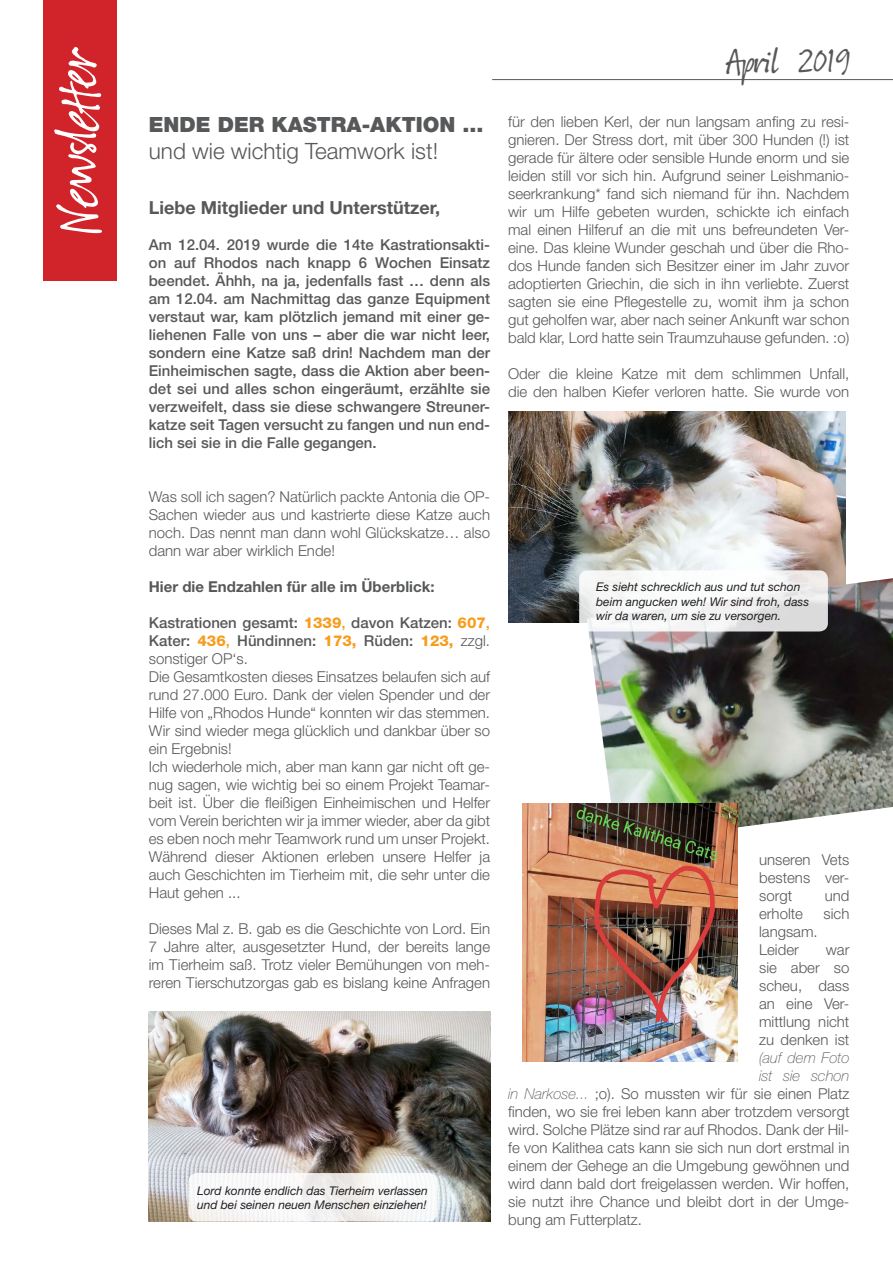
<style>
.page{position:relative;width:893px;height:1263px;background:#fff}
.page>*{position:absolute;margin:0;border:0;box-sizing:border-box;transform-origin:0 0}
.t1{font:72px "Suomi Hand Script";color:#fff}
.t2{font:45px "Suomi Hand Script";color:#57585a}
.t3{font:300 22.5px "Helvetica Neue";color:#57585a}
.t4{font:900 21px "Helvetica Neue";color:#57585a}
.t5{font:700 18px "Helvetica Neue";color:#57585a}
.t6{font:300 15px/18px "Helvetica Neue";color:#57585a;text-align:justify}
.t7{font:500 15px/18px "Helvetica Neue";color:#57585a;text-align:justify}
.t8{font:700 15px "Helvetica Neue";color:#57585a}
.t9{font:italic 100 15px "Helvetica Neue";color:#57585a}
.t10{font:italic 12px/14.4px "Helvetica Neue";color:#231f20}
.s1{font-weight:500}
.s2{font-weight:800;color:#f89c1c}
.s3{font-weight:500;color:#f89c1c}
.s4{font-weight:100;font-style:italic}
</style>
<div class="page">
<div style="left:44px;top:0;width:73px;height:281px;background:#d1232a"></div>
<hr style="left:492px;top:79px;width:401px;height:1px;background:#57585a">
<img style="left:149px;top:1011px;width:341px;height:210px">
<img style="left:508px;top:412px;width:337px;height:210px">
<img style="left:587px;top:578px;width:306px;height:250px">
<svg style="left:189px;top:1173px;width:248px;height:48px;fill:#f6f6f6"></svg>
<svg style="left:579px;top:570px;width:249px;height:61px;fill:#f5f5f5"></svg>
<img style="left:522px;top:804px;width:216px;height:258px">
<h1 class="t1" style="left:41px;top:234px;width:189px;rotate:-90deg">Newsletter</h1>
<h2 class="t2" style="left:726px;top:38px;width:125px">April 2019</h2>
<h3 class="t4" style="left:149px;top:112px;width:336px">ENDE DER KASTRA-AKTION ...</h3>
<h3 class="t3" style="left:149px;top:137px;width:291px">und wie wichtig Teamwork ist!</h3>
<p class="t5" style="left:149px;top:197px;width:293px">Liebe Mitglieder und Unterstützer,</p>
<p class="t7" style="left:149px;top:236px;width:343px">Am 12.04. 2019 wurde die 14te Kastrationsakti&shy;on auf Rhodos nach knapp 6 Wochen Einsatz beendet. Ähhh, na ja, jedenfalls fast … denn als am 12.04. am Nachmittag das ganze Equipment verstaut war, kam plötzlich jemand mit einer ge&shy;liehenen Falle von uns – aber die war nicht leer, sondern eine Katze saß drin! Nachdem man der Einheimischen sagte, dass die Aktion aber been&shy;det sei und alles schon eingeräumt, erzählte sie verzweifelt, dass sie diese schwangere Streuner&shy;katze seit Tagen versucht zu fangen und nun end&shy;lich sei sie in die Falle gegangen.</p>
<p class="t6" style="left:508px;top:113px;width:343px">für den lieben Kerl, der nun langsam anfing zu resi&shy;gnieren. Der Stress dort, mit über 300 Hunden (!) ist gerade für ältere oder sensible Hunde enorm und sie leiden still vor sich hin. Aufgrund seiner Leishmanio&shy;seerkrankung* fand sich niemand für ihn. Nachdem wir um Hilfe gebeten wurden, schickte ich einfach mal einen Hilferuf an die mit uns befreundeten Ver&shy;eine. Das kleine Wunder geschah und über die Rho&shy;dos Hunde fanden sich Besitzer einer im Jahr zuvor adoptierten Griechin, die sich in ihn verliebte. Zuerst sagten sie eine Pflegestelle zu, womit ihm ja schon gut geholfen war, aber nach seiner Ankunft war schon bald klar, Lord hatte sein Traumzuhause gefunden. :o)</p>
<p class="t6" style="left:508px;top:365px;width:343px">Oder die kleine Katze mit dem schlimmen Unfall, die den halben Kiefer verloren hatte. Sie wurde von</p>
<p class="t6" style="left:149px;top:488px;width:343px">Was soll ich sagen? Natürlich packte Antonia die OP-Sachen wieder aus und kastrierte diese Katze auch noch. Das nennt man dann wohl Glückskatze… also dann war aber wirklich Ende!</p>
<p class="t8" style="left:149px;top:578px;width:287px">Hier die Endzahlen für alle im Überblick:</p>
<p class="t6" style="left:149px;top:614px;width:343px;text-align:left"><span class="s1">Kastrationen gesamt:</span> <span class="s2">1339</span><span class="s3">,</span> <span class="s1">davon Katzen:</span> <span class="s2">607</span><span class="s3">, </span><span class="s1">Kater:</span> <span class="s2">436</span><span class="s3">,</span> <span class="s1">Hündinnen:</span> <span class="s2">173,</span> <span class="s1">Rüden:</span> <span class="s2">123,</span> zzgl. sonstiger OP‘s.<br>Die Gesamtkosten dieses Einsatzes belaufen sich auf rund 27.000 Euro. Dank der vielen Spender und der Hilfe von „Rhodos Hunde“ konnten wir das stemmen.<br>Wir sind wieder mega glücklich und dankbar über so ein Ergebnis!<br>Ich wiederhole mich, aber man kann gar nicht oft ge&shy;nug sagen, wie wichtig bei so einem Projekt Teamar&shy;beit ist. Über die fleißigen Einheimischen und Helfer vom Verein berichten wir ja immer wieder, aber da gibt es eben noch mehr Teamwork rund um unser Projekt.<br>Während dieser Aktionen erleben unsere Helfer ja auch Geschichten im Tierheim mit, die sehr unter die Haut gehen ...</p>
<p class="t6" style="left:149px;top:920px;width:343px">Dieses Mal z. B. gab es die Geschichte von Lord. Ein 7 Jahre alter, ausgesetzter Hund, der bereits lange im Tierheim saß. Trotz vieler Bemühungen von meh&shy;reren Tierschutzorgas gab es bislang keine Anfragen</p>
<p class="t10" style="left:197px;top:1183px;width:232px">Lord konnte endlich das Tierheim verlassen und bei seinen neuen Menschen einziehen!</p>
<p class="t10" style="left:596px;top:580px;width:214px">Es sieht schrecklich aus und tut schon beim angucken weh! Wir sind froh, dass wir da waren, um sie zu versorgen.</p>
<p class="t6" style="left:759px;top:851px;width:92px">unseren Vets bestens ver&shy;sorgt</p>
<p class="t6" style="left:825px;top:887px;width:26px">und</p>
<p class="t6" style="left:759px;top:905px;width:45px">erholte</p>
<p class="t6" style="left:823px;top:905px;width:27px">sich</p>
<p class="t6" style="left:759px;top:923px;width:60px">langsam.<br>Leider</p>
<p class="t6" style="left:759px;top:941px;width:92px;text-indent:67px">war sie aber so scheu, dass an eine Ver&shy;mittlung nicht zu denken ist</p>
<p class="t9" style="left:759px;top:1049px;width:92px">(auf dem Foto</p>
<p class="t9" style="left:759px;top:1067px;width:92px">ist sie schon</p>
<p class="t6" style="left:508px;top:1085px;width:343px"><span class="s4">in Narkose...</span> ;o). So mussten wir für sie einen Platz</p>
<p class="t6" style="left:508px;top:1103px;width:343px">finden, wo sie frei leben kann aber trotzdem versorgt</p>
<p class="t6" style="left:508px;top:1121px;width:343px">wird. Solche Plätze sind rar auf Rhodos. Dank der Hil-</p>
<p class="t6" style="left:508px;top:1139px;width:343px">fe von Kalithea cats kann sie sich nun dort erstmal in</p>
<p class="t6" style="left:508px;top:1157px;width:343px">einem der Gehege an die Umgebung gewöhnen und</p>
<p class="t6" style="left:508px;top:1175px;width:343px">wird dann bald dort freigelassen werden. Wir hoffen,</p>
<p class="t6" style="left:508px;top:1193px;width:343px">sie nutzt ihre Chance und bleibt dort in der Umge-</p>
<p class="t6" style="left:508px;top:1211px;width:135px">bung am Futterplatz.</p>
</div>
